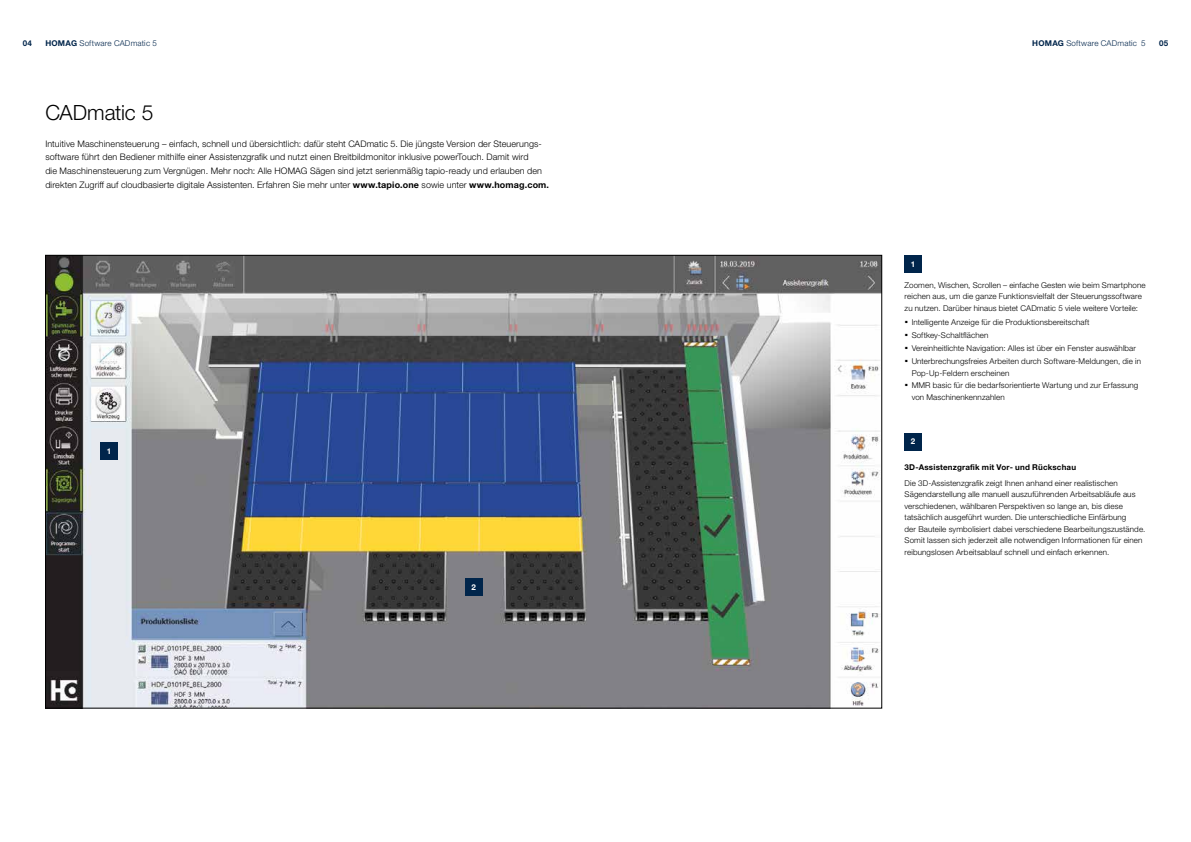
<style>
.page{position:relative;width:1191px;height:842px;background:#fff}
.page>*{position:absolute;margin:0;border:0;box-sizing:border-box;transform-origin:0 0}
.t1{font:300 21px "Helvetica Neue LTW1 G";letter-spacing:-.005em;color:#000}
.t2{font:300 9px/13.6px "Helvetica Neue LTW1 G";letter-spacing:.01em;color:#000}
.t3{font:300 8px/11.5px "Helvetica Neue LTW1 G";letter-spacing:.015em;color:#000}
.t4{font:300 8px "Helvetica Neue LTW1 G";letter-spacing:.025em;color:#00254b}
.t5{font:700 8px "Helvetica Neue LTW1 G";letter-spacing:.02em;color:#000}
.t6{font:700 8px "Helvetica Neue LTW1 G";color:#00254b}
.t7{font:700 8px "Helvetica Neue LTW1 G";color:#fff}
.s1{font-weight:700}
.s2{font-weight:700;font-size:14px}
</style>
<div class="page">
<img style="left:47px;top:257px;width:833px;height:449px">
<div style="left:101px;top:443px;width:17px;height:17px;background:#00254b"></div>
<div style="left:465px;top:579px;width:17px;height:17px;background:#00254b"></div>
<div style="left:904px;top:255px;width:17px;height:17px;background:#00254b"></div>
<div style="left:904px;top:433px;width:17px;height:17px;background:#00254b"></div>
<p class="t6" style="left:23px;top:39px;width:11px">04</p>
<p class="t4" style="left:45px;top:39px;width:113px"><span class="s1">HOMAG</span> Software CADmatic 5</p>
<h1 class="t1" style="left:45px;top:99px;width:109px">CADmatic 5</h1>
<p class="t2" style="left:45px;top:137px;width:505px">Intuitive Maschinensteuerung – einfach, schnell und übersichtlich: dafür steht CADmatic 5. Die jüngste Version der Steuerungs&shy;software führt den Bediener mithilfe einer Assistenzgrafik und nutzt einen Breitbildmonitor inklusive powerTouch. Damit wird<br>die Maschinensteuerung zum Vergnügen. Mehr noch: Alle HOMAG Sägen sind jetzt serienmäßig tapio-ready und erlauben den direkten Zugriff auf cloudbasierte digitale Assistenten. Erfahren Sie mehr unter <span class="s1">www.tapio.one</span> sowie unter <span class="s1">www.homag.com.</span></p>
<p class="t7" style="left:107px;top:446px;width:6px">1</p>
<p class="t7" style="left:471px;top:582px;width:6px">2</p>
<p class="t4" style="left:1032px;top:39px;width:115px"><span class="s1">HOMAG</span> Software CADmatic 5</p>
<p class="t6" style="left:1159px;top:39px;width:11px">05</p>
<p class="t7" style="left:911px;top:259px;width:6px">1</p>
<p class="t3" style="left:904px;top:279px;width:242px">Zoomen, Wischen, Scrollen – einfache Gesten wie beim Smartphone reichen aus, um die ganze Funktionsvielfalt der Steuerungssoftware zu nutzen. Darüber hinaus bietet CADmatic 5 viele weitere Vorteile:</p>
<p class="t3" style="left:904px;top:316px;width:238px;line-height:12.9px"><span class="s2">·</span> Intelligente Anzeige für die Produktionsbereitschaft<br><span class="s2">·</span> Softkey-Schaltflächen<br><span class="s2">·</span> Vereinheitlichte Navigation: Alles ist über ein Fenster auswählbar <span class="s2">·</span> Unterbrechungsfreies Arbeiten durch Software-Meldungen, die in</p>
<p class="t3" style="left:904px;top:366px;width:235px;line-height:12.9px;text-indent:7px">Pop-Up-Feldern erscheinen<br><span class="s2">·</span> MMR basic für die bedarfsorientierte Wartung und zur Erfassung</p>
<p class="t3" style="left:911px;top:391px;width:95px">von Maschinenkennzahlen</p>
<p class="t7" style="left:911px;top:437px;width:6px">2</p>
<p class="t5" style="left:904px;top:462px;width:173px">3D-Assistenzgrafik mit Vor- und Rückschau</p>
<p class="t3" style="left:904px;top:477px;width:242px">Die 3D-Assistenzgrafik zeigt Ihnen anhand einer realistischen Sägendarstellung alle manuell auszuführenden Arbeitsabläufe aus verschiedenen, wählbaren Perspektiven so lange an, bis diese tatsächlich ausgeführt wurden. Die unterschiedliche Einfärbung<br>der Bauteile symbolisiert dabei verschiedene Bearbeitungszustände.<br>Somit lassen sich jederzeit alle notwendigen Informationen für einen reibungslosen Arbeitsablauf schnell und einfach erkennen.</p>
</div>
